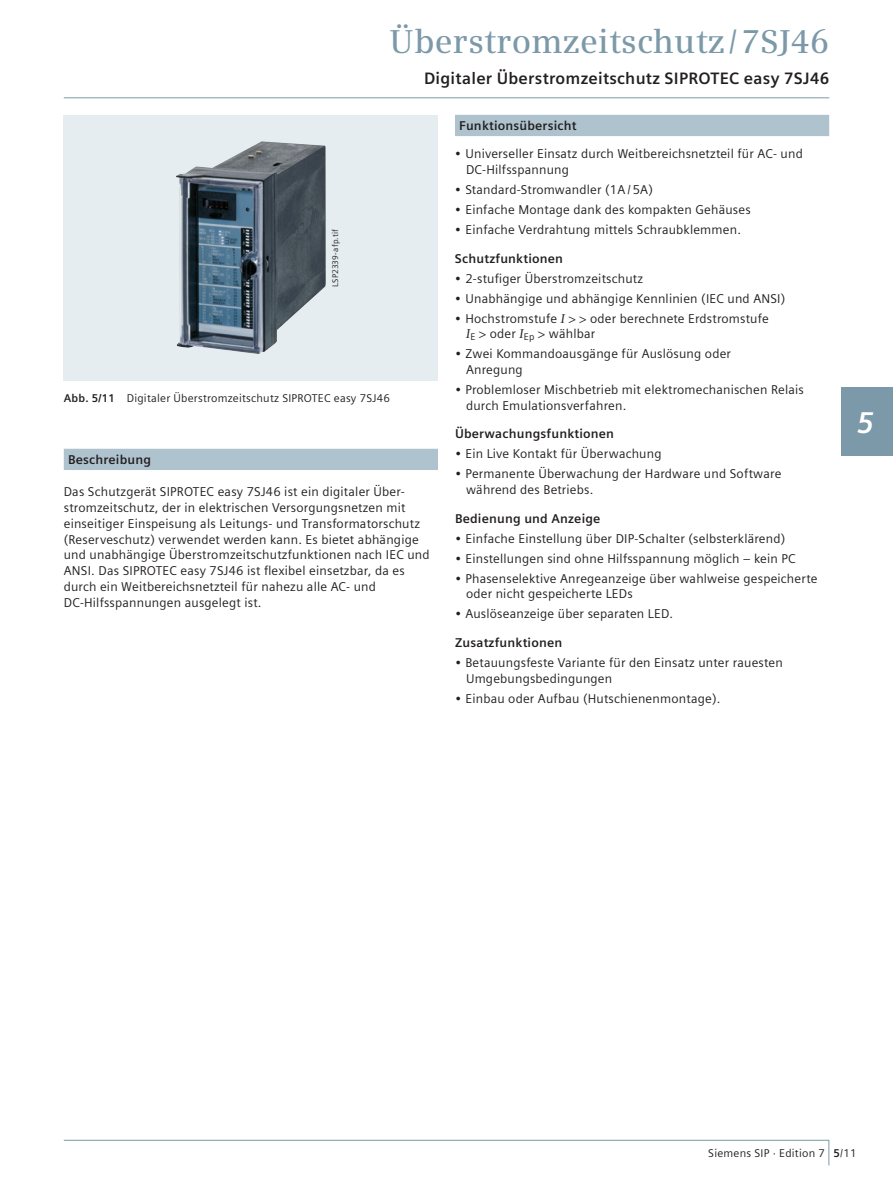
<style>
.page{position:relative;width:893px;height:1191px;background:#fff}
.page>*{position:absolute;margin:0;border:0;box-sizing:border-box;transform-origin:0 0}
.t1{font:600 33px "Siemens Serif";letter-spacing:.005em;color:#7b99a9}
.t2{font:italic 700 30px "Siemens Sans";color:#fff}
.t3{font:700 16.5px "Siemens Sans";letter-spacing:.015em;color:#231f20}
.t4{font:12.75px/15.8px "Siemens Sans";letter-spacing:.015em;color:#231f20}
.t5{font:700 12.75px "Siemens Sans";letter-spacing:.015em;color:#231f20}
.t6{font:11.25px "Siemens Sans";letter-spacing:.02em;color:#231f20}
.t7{font:8.25px "Siemens Sans";letter-spacing:.015em;color:#231f20}
.s1{font-weight:700}
.s2{font-family:"Siemens Serif";font-style:italic}
</style>
<div class="page">
<div style="left:455px;top:115px;width:374px;height:21px;background:#afc3ce"></div>
<hr style="left:64px;top:97px;width:765px;height:1px;background:#7b99a9">
<svg style="left:63px;top:1139px;width:766px;height:27px"></svg>
<div style="left:64px;top:115px;width:374px;height:266px;background:#e5edf1"></div>
<img style="left:176px;top:141px;width:150px;height:213px">
<div style="left:64px;top:449px;width:374px;height:21px;background:#afc3ce"></div>
<div style="left:842px;top:387px;width:51px;height:68px;background:#7b99a9"></div>
<p class="t1" style="left:389px;top:28px;width:441px">Überstromzeitschutz / 7SJ46</p>
<p class="t3" style="left:424px;top:71px;width:407px">Digitaler Überstromzeitschutz SIPROTEC easy 7SJ46</p>
<p class="t7" style="left:332px;top:287px;width:59px;rotate:-90deg">LSP2339-afp.tif</p>
<p class="t6" style="left:64px;top:394px;width:328px"><span class="s1">Abb. 5/11</span> Digitaler Überstromzeitschutz SIPROTEC easy 7SJ46</p>
<p class="t5" style="left:68px;top:454px;width:85px">Beschreibung</p>
<p class="t4" style="left:64px;top:485px;width:367px">Das Schutzgerät SIPROTEC easy 7SJ46 ist ein digitaler Über&shy;stromzeitschutz, der in elektrischen Versorgungsnetzen mit einseitiger Einspeisung als Leitungs- und Transformatorschutz (Reserveschutz) verwendet werden kann. Es bietet abhängige und unabhängige Überstromzeitschutzfunktionen nach IEC und ANSI. Das SIPROTEC easy 7SJ46 ist flexibel einsetzbar, da es durch ein Weitbereichsnetzteil für nahezu alle AC- und DC-Hilfsspannungen ausgelegt ist.</p>
<p class="t5" style="left:459px;top:120px;width:119px">Funktionsübersicht</p>
<p class="t4" style="left:466px;top:147px;width:338px;text-indent:-11px">• Universeller Einsatz durch Weitbereichsnetzteil für AC- und<br>DC-Hilfsspannung</p>
<p class="t4" style="left:455px;top:183px;width:199px">• Standard-Stromwandler (1A / 5A)</p>
<p class="t4" style="left:455px;top:203px;width:297px">• Einfache Montage dank des kompakten Gehäuses</p>
<p class="t4" style="left:455px;top:223px;width:288px">• Einfache Verdrahtung mittels Schraubklemmen.</p>
<p class="t5" style="left:455px;top:253px;width:110px">Schutzfunktionen</p>
<p class="t4" style="left:455px;top:271px;width:190px">• 2-stufiger Überstromzeitschutz</p>
<p class="t4" style="left:455px;top:291px;width:332px">• Unabhängige und abhängige Kennlinien (IEC und ANSI)</p>
<p class="t4" style="left:466px;top:311px;width:304px;text-indent:-11px">• Hochstromstufe <span class="s2">I</span> &gt; &gt; oder berechnete Erdstromstufe<br><span class="s2">I</span><sub>E</sub> &gt; oder <span class="s2">I</span><sub>Ep</sub> &gt; wählbar</p>
<p class="t4" style="left:466px;top:347px;width:267px;text-indent:-11px">• Zwei Kommandoausgänge für Auslösung oder<br>Anregung</p>
<p class="t4" style="left:466px;top:383px;width:339px;text-indent:-11px">• Problemloser Mischbetrieb mit elektromechanischen Relais durch Emulationsverfahren.</p>
<p class="t5" style="left:455px;top:429px;width:161px">Überwachungsfunktionen</p>
<p class="t4" style="left:455px;top:447px;width:208px">• Ein Live Kontakt für Überwachung</p>
<p class="t4" style="left:466px;top:467px;width:317px;text-indent:-11px">• Permanente Überwachung der Hardware und Software während des Betriebs.</p>
<p class="t5" style="left:455px;top:513px;width:147px">Bedienung und Anzeige</p>
<p class="t4" style="left:455px;top:531px;width:332px">• Einfache Einstellung über DIP-Schalter (selbsterklärend)</p>
<p class="t4" style="left:455px;top:551px;width:342px">• Einstellungen sind ohne Hilfsspannung möglich – kein PC</p>
<p class="t4" style="left:466px;top:571px;width:353px;text-indent:-11px">• Phasenselektive Anregeanzeige über wahlweise gespeicherte oder nicht gespeicherte LEDs</p>
<p class="t4" style="left:455px;top:607px;width:220px">• Auslöseanzeige über separaten LED.</p>
<p class="t5" style="left:455px;top:637px;width:109px">Zusatzfunktionen</p>
<p class="t4" style="left:466px;top:655px;width:318px;text-indent:-11px">• Betauungsfeste Variante für den Einsatz unter rauesten<br>Umgebungsbedingungen</p>
<p class="t4" style="left:455px;top:691px;width:267px">• Einbau oder Aufbau (Hutschienenmontage).</p>
<p class="t2" style="left:857px;top:410px;width:19px">5</p>
<p class="t6" style="left:708px;top:1148px;width:150px">Siemens SIP · Edition 7 <span class="s1">5</span>/11</p>
</div>
